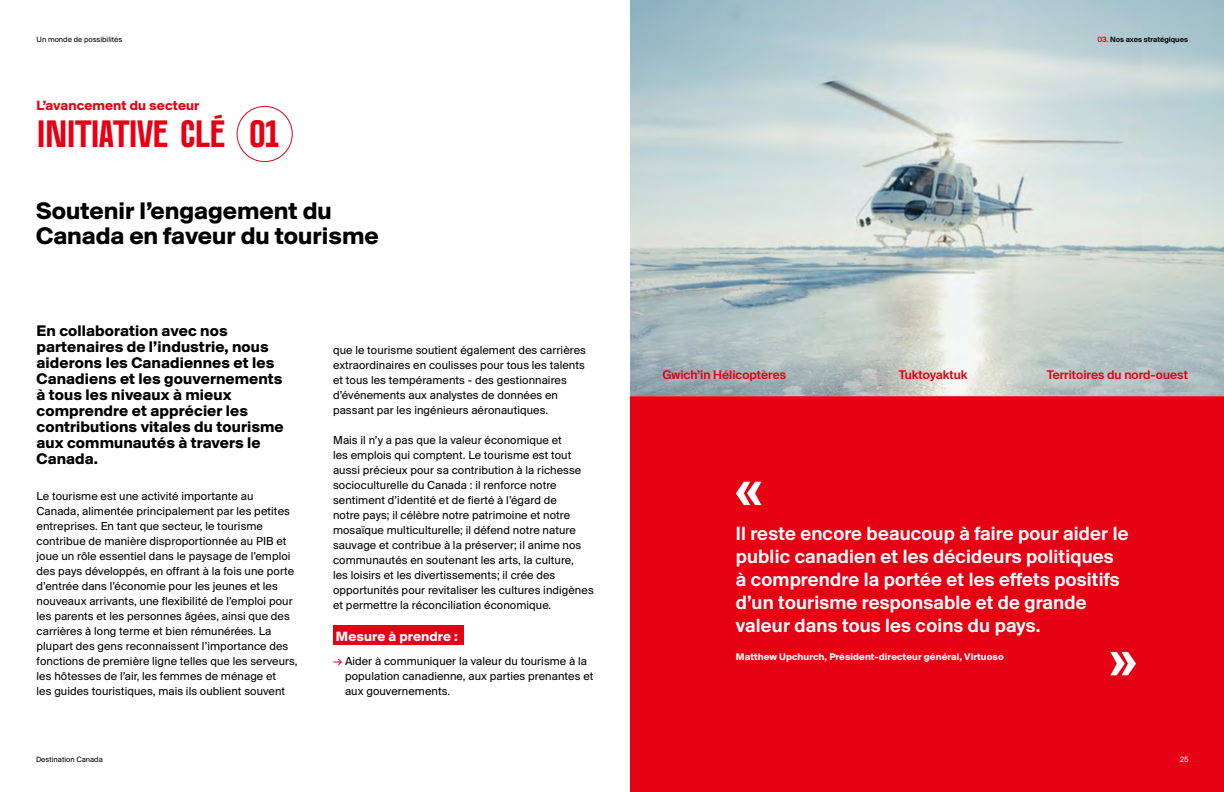
<style>
.page{position:relative;width:1224px;height:792px;background:#fff}
.page>*{position:absolute;margin:0;border:0;box-sizing:border-box;transform-origin:0 0}
.t1{font:700 38px "Canada";letter-spacing:-.035em;color:#e60013}
.t2{font:700 25px/25px "Suisse BP Intl";color:#000}
.t3{font:20px/23px "Suisse BP Intl Antique";letter-spacing:.005em;color:#fff}
.t4{font:700 16px/16px "Suisse BP Intl";letter-spacing:.005em;color:#000}
.t5{font:700 14px "Suisse BP Intl";letter-spacing:.005em;color:#e60013}
.t6{font:700 14px "Suisse BP Intl";letter-spacing:.005em;color:#fff}
.t7{font:12px/15px "Suisse BP Intl";letter-spacing:.005em;color:#000}
.t8{font:600 12px "Suisse Intl";color:#e60013}
.t9{font:700 10px "Suisse BP Intl";letter-spacing:.005em;color:#fff}
.t10{font:8px "Suisse BP Intl";color:#000}
.t11{font:8px "Suisse BP Intl Antique";color:#000}
.t12{font:8px "Suisse BP Intl";color:#fff}
.s1{color:#e60013}
</style>
<div class="page">
<img style="left:630px;top:0;width:594px;height:266px">
<div style="left:333px;top:626px;width:131px;height:19px;background:#e60013"></div>
<div style="left:237px;top:106px;width:56px;height:56px;border:1px solid #e60013;border-radius:50%"></div>
<div style="left:630px;top:397px;width:594px;height:395px;background:#e60013"></div>
<svg style="left:630px;top:266px;width:594px;height:131px;background:#bcc6c5"></svg>
<svg style="left:736px;top:482px;width:25px;height:23px"></svg>
<svg style="left:1110px;top:652px;width:26px;height:23px"></svg>
<p class="t10" style="left:37px;top:35px;width:87px">Un monde de possibilités</p>
<p class="t11" style="left:1097px;top:35px;width:92px"><span class="s1">03.</span> Nos axes stratégiques</p>
<p class="t5" style="left:37px;top:97px;width:164px">L’avancement du secteur</p>
<h1 class="t1" style="left:37px;top:114px;width:244px">INITIATIVE CLÉ 01</h1>
<h2 class="t2" style="left:36px;top:198px;width:344px">Soutenir l’engagement du<br>Canada en faveur du tourisme</h2>
<p class="t4" style="left:37px;top:322px;width:249px">En collaboration avec nos partenaires de l’industrie, nous aiderons les Canadiennes et les<br>Canadiens et les gouvernements à tous les niveaux à mieux comprendre et apprécier les contributions vitales du tourisme aux communautés à travers le<br>Canada.</p>
<p class="t7" style="left:37px;top:488px;width:262px">Le tourisme est une activité importante au Canada, alimentée principalement par les petites entreprises. En tant que secteur, le tourisme contribue de manière disproportionnée au PIB et joue un rôle essentiel dans le paysage de l’emploi des pays développés, en offrant à la fois une porte d’entrée dans l’économie pour les jeunes et les nouveaux arrivants, une flexibilité de l’emploi pour les parents et les personnes âgées, ainsi que des carrières à long terme et bien rémunérées. La plupart des gens reconnaissent l’importance des fonctions de première ligne telles que les serveurs, les hôtesses de l’air, les femmes de ménage et<br>les guides touristiques, mais ils oublient souvent</p>
<p class="t10" style="left:36px;top:755px;width:68px">Destination Canada</p>
<p class="t7" style="left:333px;top:342px;width:254px">que le tourisme soutient également des carrières extraordinaires en coulisses pour tous les talents et tous les tempéraments - des gestionnaires d’événements aux analystes de données en passant par les ingénieurs aéronautiques.</p>
<p class="t7" style="left:333px;top:432px;width:262px">Mais il n’y a pas que la valeur économique et<br>les emplois qui comptent. Le tourisme est tout aussi précieux pour sa contribution à la richesse socioculturelle du Canada : il renforce notre sentiment d’identité et de fierté à l’égard de<br>notre pays; il célèbre notre patrimoine et notre mosaïque multiculturelle; il défend notre nature sauvage et contribue à la préserver; il anime nos communautés en soutenant les arts, la culture,<br>les loisirs et les divertissements; il crée des opportunités pour revitaliser les cultures indigènes et permettre la réconciliation économique.</p>
<p class="t6" style="left:336px;top:628px;width:124px">Mesure à prendre :</p>
<p class="t7" style="left:345px;top:653px;width:250px;text-indent:-12px"><span class="s1">→</span> Aider à communiquer la valeur du tourisme à la population canadienne, aux parties prenantes et aux gouvernements.</p>
<p class="t8" style="left:662px;top:368px;width:125px">Gwich’in Hélicoptères</p>
<p class="t8" style="left:899px;top:368px;width:70px">Tuktoyaktuk</p>
<p class="t8" style="left:1047px;top:368px;width:143px">Territoires du nord-ouest</p>
<h3 class="t3" style="left:736px;top:522px;width:394px">Il reste encore beaucoup à faire pour aider le public canadien et les décideurs politiques à comprendre la portée et les effets positifs d’un tourisme responsable et de grande valeur dans tous les coins du pays.</h3>
<p class="t9" style="left:736px;top:650px;width:269px">Matthew Upchurch, Président-directeur général, Virtuoso</p>
<p class="t12" style="left:1180px;top:755px;width:10px">25</p>
</div>
